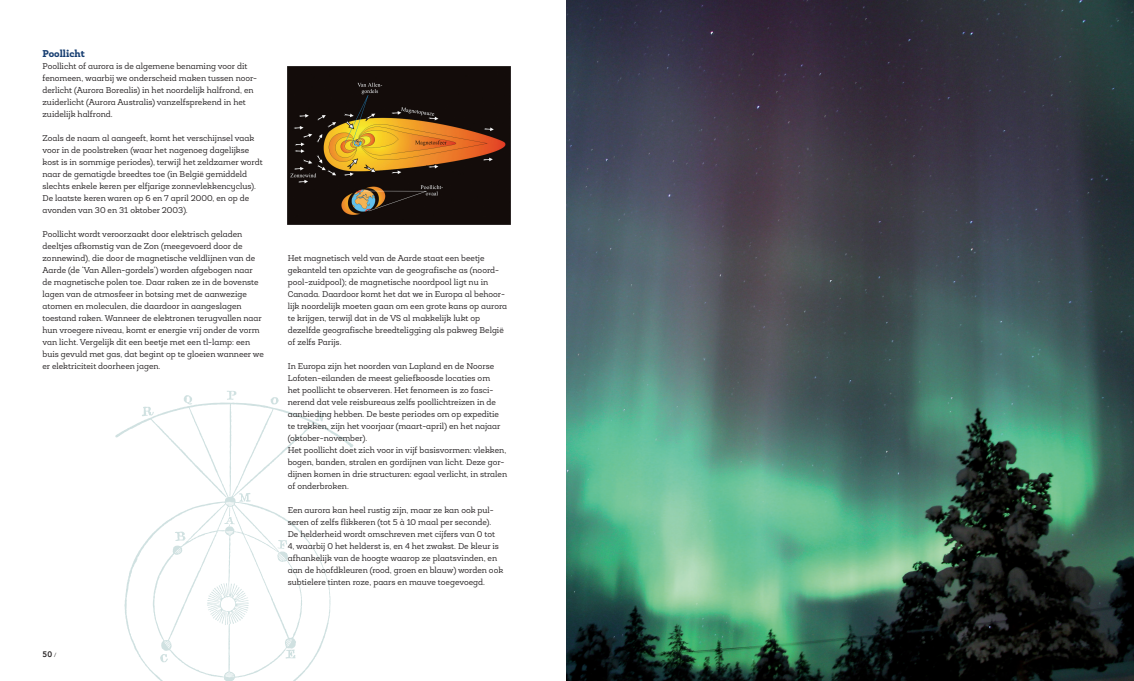
<style>
.page{position:relative;width:1134px;height:681px;background:#fff}
.page>*{position:absolute;margin:0;border:0;box-sizing:border-box;transform-origin:0 0}
.t1{font:800 10px "Roble Alt";color:#173e71}
.t2{font:8.5px/12px "Roble Alt";color:#231f20}
.t3{font:800 8px "Avenir";color:#231f20}
.s1{font-weight:400;font-size:6px}
</style>
<div class="page">
<svg style="left:115px;top:390px;width:238px;height:290px"></svg>
<img style="left:288px;top:66px;width:222px;height:159px">
<img style="left:567px;top:0;width:567px;height:680px">
<p class="t1" style="left:43px;top:47px;width:44px">Poollicht</p>
<p class="t2" style="left:43px;top:60px;width:216px">Poollicht of aurora is de algemene benaming voor dit fenomeen, waarbij we onderscheid maken tussen noor&shy;derlicht (Aurora Borealis) in het noordelijk halfrond, en zuiderlicht (Aurora Australis) vanzelfsprekend in het zuidelijk halfrond.</p>
<p class="t2" style="left:43px;top:132px;width:222px">Zoals de naam al aangeeft, komt het verschijnsel vaak voor in de poolstreken (waar het nagenoeg dagelijkse kost is in sommige periodes), terwijl het zeldzamer wordt naar de gematigde breedtes toe (in België gemiddeld slechts enkele keren per elfjarige zonnevlekkencyclus).<br>De laatste keren waren op 6 en 7 april 2000, en op de avonden van 30 en 31 oktober 2003).</p>
<p class="t2" style="left:43px;top:228px;width:223px">Poollicht wordt veroorzaakt door elektrisch geladen deeltjes afkomstig van de Zon (meegevoerd door de zonnewind), die door de magnetische veldlijnen van de Aarde (de ‘Van Allen-gordels’) worden afgebogen naar de magnetische polen toe. Daar raken ze in de bovenste lagen van de atmosfeer in botsing met de aanwezige atomen en moleculen, die daardoor in aangeslagen toestand raken. Wanneer de elektronen terugvallen naar hun vroegere niveau, komt er energie vrij onder de vorm van licht. Vergelijk dit een beetje met een tl-lamp: een buis gevuld met gas, dat begint op te gloeien wanneer we er elektriciteit doorheen jagen.</p>
<p class="t2" style="left:288px;top:252px;width:221px">Het magnetisch veld van de Aarde staat een beetje gekanteld ten opzichte van de geografische as (noord&shy;pool-zuidpool); de magnetische noordpool ligt nu in Canada. Daardoor komt het dat we in Europa al behoor&shy;lijk noordelijk moeten gaan om een grote kans op aurora te krijgen, terwijl dat in de VS al makkelijk lukt op dezelfde geografische breedteligging als pakweg België of zelfs Parijs.</p>
<p class="t2" style="left:288px;top:360px;width:221px">In Europa zijn het noorden van Lapland en de Noorse Lofoten-eilanden de meest geliefkoosde locaties om<br>het poollicht te observeren. Het fenomeen is zo fasci&shy;nerend dat vele reisbureaus zelfs poollichtreizen in de aanbieding hebben. De beste periodes om op expeditie te trekken, zijn het voorjaar (maart-april) en het najaar (oktober-november).<br>Het poollicht doet zich voor in vijf basisvormen: vlekken, bogen, banden, stralen en gordijnen van licht. Deze gor&shy;dijnen komen in drie structuren: egaal verlicht, in stralen of onderbroken.</p>
<p class="t2" style="left:288px;top:504px;width:217px">Een aurora kan heel rustig zijn, maar ze kan ook pul&shy;seren of zelfs flikkeren (tot 5 à 10 maal per seconde).<br>De helderheid wordt omschreven met cijfers van 0 tot 4, waarbij 0 het helderst is, en 4 het zwakst. De kleur is afhankelijk van de hoogte waarop ze plaatsvinden, en aan de hoofdkleuren (rood, groen en blauw) worden ook subtielere tinten roze, paars en mauve toegevoegd.</p>
<p class="t3" style="left:43px;top:648px;width:15px">50 <span class="s1">/</span></p>
</div>
